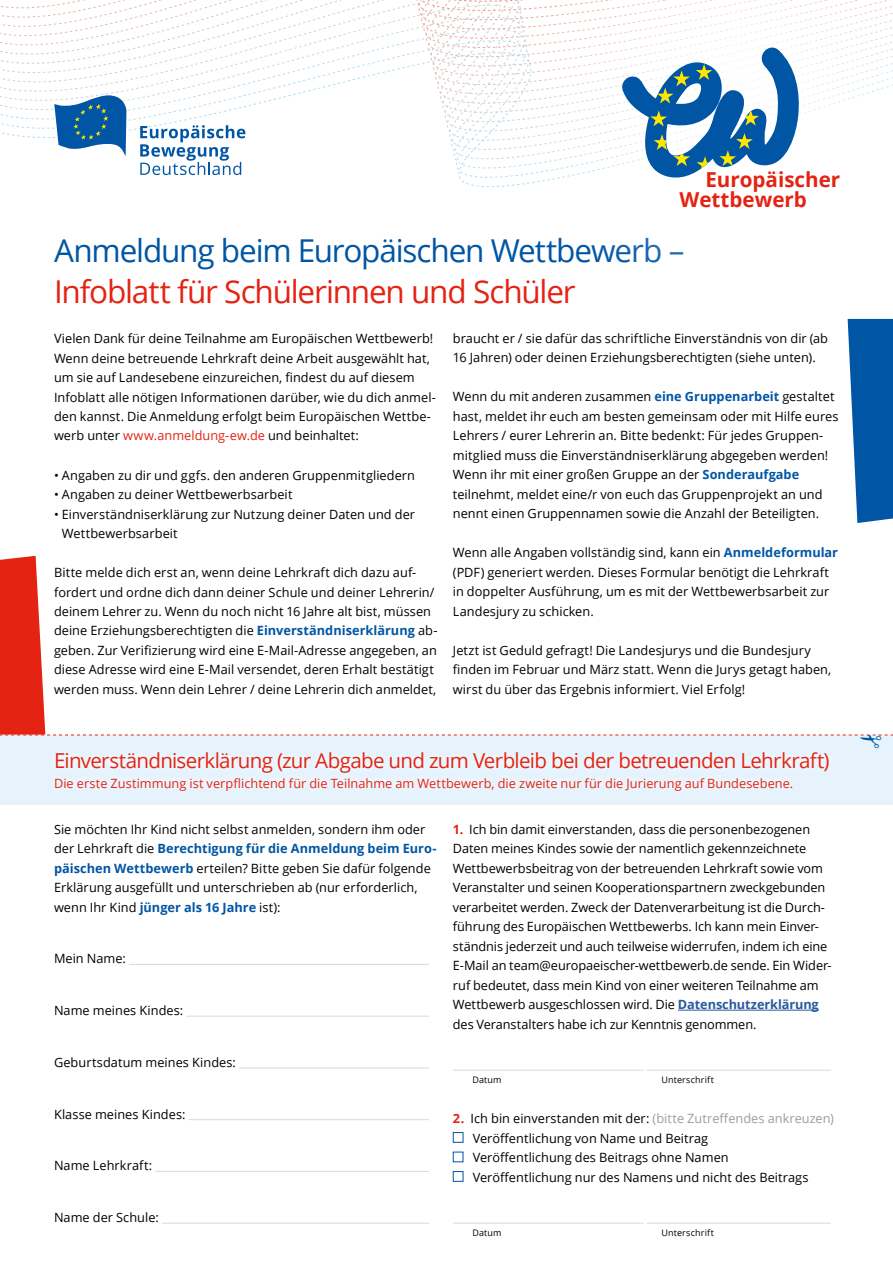
<style>
.page{position:relative;width:893px;height:1263px;background:#fff}
.page>*{position:absolute;margin:0;border:0;box-sizing:border-box;transform-origin:0 0}
.t1{font:31.5px "Open Sans";letter-spacing:-.035em;color:#0056a4}
.t2{font:31.5px "Open Sans";letter-spacing:-.035em;color:#e42313}
.t3{font:20.55px "Open Sans";letter-spacing:-.035em;color:#e42313}
.t4{font:700 20.55px/20.1px "Open Sans";color:#e42313}
.t5{font:12.75px/19.5px "Open Sans";color:#000}
.t6{font:12.75px "Open Sans";letter-spacing:.005em;color:#e42313}
.t7{font:9px "Open Sans";letter-spacing:.02em;color:#000}
.s1{color:#e42313}
.s2{font-weight:700;color:#0056a4}
.s3{font-weight:700;color:#e42313}
.s4{font-weight:700;color:#275b9b}
.s5{color:#9d9d9c}
</style>
<div class="page">
<div style="left:0;top:736px;width:893px;height:69px;background:#e6f3fd"></div>
<hr style="left:129px;top:964px;width:300px;height:1px;background:#dadada">
<hr style="left:186px;top:1016px;width:243px;height:1px;background:#dadada">
<hr style="left:239px;top:1067px;width:190px;height:1px;background:#dadada">
<hr style="left:189px;top:1119px;width:240px;height:1px;background:#dadada">
<hr style="left:155px;top:1171px;width:274px;height:1px;background:#dadada">
<hr style="left:162px;top:1223px;width:267px;height:1px;background:#dadada">
<hr style="left:678px;top:1010px;width:141px;height:1px;background:#275b9b">
<hr style="left:453px;top:1070px;width:190px;height:1px;background:#dadada">
<hr style="left:647px;top:1070px;width:184px;height:1px;background:#dadada">
<hr style="left:453px;top:1223px;width:190px;height:1px;background:#dadada">
<hr style="left:647px;top:1223px;width:184px;height:1px;background:#dadada">
<div style="left:453px;top:1132px;width:10px;height:11px;border:1px solid #0056a4"></div>
<div style="left:453px;top:1171px;width:10px;height:11px;border:1px solid #0056a4"></div>
<svg style="left:0;top:0;width:432px;height:176px"></svg>
<svg style="left:502px;top:0;width:391px;height:187px"></svg>
<div style="left:607px;top:33px;width:247px;height:189px;background:#fff"></div>
<svg style="left:618px;top:42px;width:183px;height:136px"></svg>
<svg style="left:140px;top:125px;width:105px;height:50px"></svg>
<svg style="left:54px;top:95px;width:72px;height:62px"></svg>
<svg style="left:848px;top:319px;width:45px;height:204px;background:#1b68ad"></svg>
<svg style="left:0;top:556px;width:893px;height:180px"></svg>
<h2 class="t4" style="left:679px;top:169px;width:162px;text-indent:26px">Europäischer<br>Wettbewerb</h2>
<h1 class="t1" style="left:54px;top:229px;width:632px">Anmeldung beim Europäischen Wettbewerb –</h1>
<h1 class="t2" style="left:54px;top:270px;width:523px">Infoblatt für Schülerinnen und Schüler</h1>
<p class="t5" style="left:54px;top:328px;width:383px">Vielen Dank für deine Teilnahme am Europäischen Wettbewerb!<br>Wenn deine betreuende Lehrkraft deine Arbeit ausgewählt hat, um sie auf Landesebene einzureichen, findest du auf diesem Infoblatt alle nötigen Informationen darüber, wie du dich anmel&shy;den kannst. Die Anmeldung erfolgt beim Europäischen Wettbe&shy;werb unter <span class="s1">www.anmeldung-ew.de</span> und beinhaltet:</p>
<p class="t5" style="left:54px;top:465px;width:363px">• Angaben zu dir und ggfs. den anderen Gruppenmitgliedern</p>
<p class="t5" style="left:54px;top:484px;width:240px">• Angaben zu deiner Wettbewerbsarbeit</p>
<p class="t5" style="left:62px;top:504px;width:355px;text-indent:-8px">• Einverständniserklärung zur Nutzung deiner Daten und der<br>Wettbewerbsarbeit</p>
<p class="t5" style="left:54px;top:562px;width:385px">Bitte melde dich erst an, wenn deine Lehrkraft dich dazu auf&shy;fordert und ordne dich dann deiner Schule und deiner Lehrerin/ deinem Lehrer zu. Wenn du noch nicht 16 Jahre alt bist, müssen deine Erziehungsberechtigten die <span class="s2">Einverständniserklärung</span> ab&shy;geben. Zur Verifizierung wird eine E-Mail-Adresse angegeben, an diese Adresse wird eine E-Mail versendet, deren Erhalt bestätigt werden muss. Wenn dein Lehrer / deine Lehrerin dich anmeldet,</p>
<p class="t5" style="left:453px;top:328px;width:377px">braucht er / sie dafür das schriftliche Einverständnis von dir (ab<br>16 Jahren) oder deinen Erziehungsberechtigten (siehe unten).</p>
<p class="t5" style="left:453px;top:387px;width:387px">Wenn du mit anderen zusammen <span class="s2">eine Gruppenarbeit</span> gestaltet hast, meldet ihr euch am besten gemeinsam oder mit Hilfe eures Lehrers / eurer Lehrerin an. Bitte bedenkt: Für jedes Gruppen&shy;mitglied muss die Einverständniserklärung abgegeben werden!<br>Wenn ihr mit einer großen Gruppe an der <span class="s2">Sonderaufgabe </span>teilnehmt, meldet eine/r von euch das Gruppenprojekt an und nennt einen Gruppennamen sowie die Anzahl der Beteiligten.</p>
<p class="t5" style="left:453px;top:543px;width:387px">Wenn alle Angaben vollständig sind, kann ein <span class="s2">Anmeldeformular </span>(PDF) generiert werden. Dieses Formular benötigt die Lehrkraft in doppelter Ausführung, um es mit der Wettbewerbsarbeit zur Landesjury zu schicken.</p>
<p class="t5" style="left:453px;top:640px;width:380px">Jetzt ist Geduld gefragt! Die Landesjurys und die Bundesjury finden im Februar und März statt. Wenn die Jurys getagt haben, wirst du über das Ergebnis informiert. Viel Erfolg!</p>
<h2 class="t3" style="left:54px;top:747px;width:777px">Einverständniserklärung (zur Abgabe und zum Verbleib bei der betreuenden Lehrkraft)</h2>
<p class="t6" style="left:54px;top:774px;width:741px">Die erste Zustimmung ist verpflichtend für die Teilnahme am Wettbewerb, die zweite nur für die Jurierung auf Bundesebene.</p>
<p class="t5" style="left:54px;top:819px;width:384px">Sie möchten Ihr Kind nicht selbst anmelden, sondern ihm oder der Lehrkraft die <span class="s2">Berechtigung für die Anmeldung beim Euro&shy;päischen Wettbewerb</span> erteilen? Bitte geben Sie dafür folgende Erklärung ausgefüllt und unterschrieben ab (nur erforderlich, wenn Ihr Kind <span class="s2">jünger als 16 Jahre</span> ist):</p>
<p class="t5" style="left:54px;top:949px;width:73px">Mein Name:</p>
<p class="t5" style="left:54px;top:1000px;width:131px">Name meines Kindes:</p>
<p class="t5" style="left:54px;top:1052px;width:183px">Geburtsdatum meines Kindes:</p>
<p class="t5" style="left:54px;top:1104px;width:133px">Klasse meines Kindes:</p>
<p class="t5" style="left:54px;top:1156px;width:100px">Name Lehrkraft:</p>
<p class="t5" style="left:54px;top:1207px;width:106px">Name der Schule:</p>
<p class="t5" style="left:453px;top:819px;width:380px"><span class="s3">1.</span> Ich bin damit einverstanden, dass die personenbezogenen Daten meines Kindes sowie der namentlich gekennzeichnete Wettbewerbsbeitrag von der betreuenden Lehrkraft sowie vom Veranstalter und seinen Kooperationspartnern zweckgebunden verarbeitet werden. Zweck der Datenverarbeitung ist die Durch&shy;führung des Europäischen Wettbewerbs. Ich kann mein Einver&shy;ständnis jederzeit und auch teilweise widerrufen, indem ich eine E-Mail an team@europaeischer-wettbewerb.de sende. Ein Wider&shy;ruf bedeutet, dass mein Kind von einer weiteren Teilnahme am Wettbewerb ausgeschlossen wird. Die <span class="s4">Datenschutzerklärung </span>des Veranstalters habe ich zur Kenntnis genommen.</p>
<p class="t7" style="left:472px;top:1073px;width:31px">Datum</p>
<p class="t7" style="left:661px;top:1073px;width:54px">Unterschrift</p>
<p class="t5" style="left:473px;top:1108px;width:363px;text-indent:-20px"><span class="s3">2.</span> Ich bin einverstanden mit der: <span class="s5">(bitte Zutreffendes ankreuzen)<br></span>Veröffentlichung von Name und Beitrag<br>Veröffentlichung des Beitrags ohne Namen<br>Veröffentlichung nur des Namens und nicht des Beitrags</p>
<p class="t7" style="left:472px;top:1226px;width:31px">Datum</p>
<p class="t7" style="left:661px;top:1226px;width:54px">Unterschrift</p>
</div>
